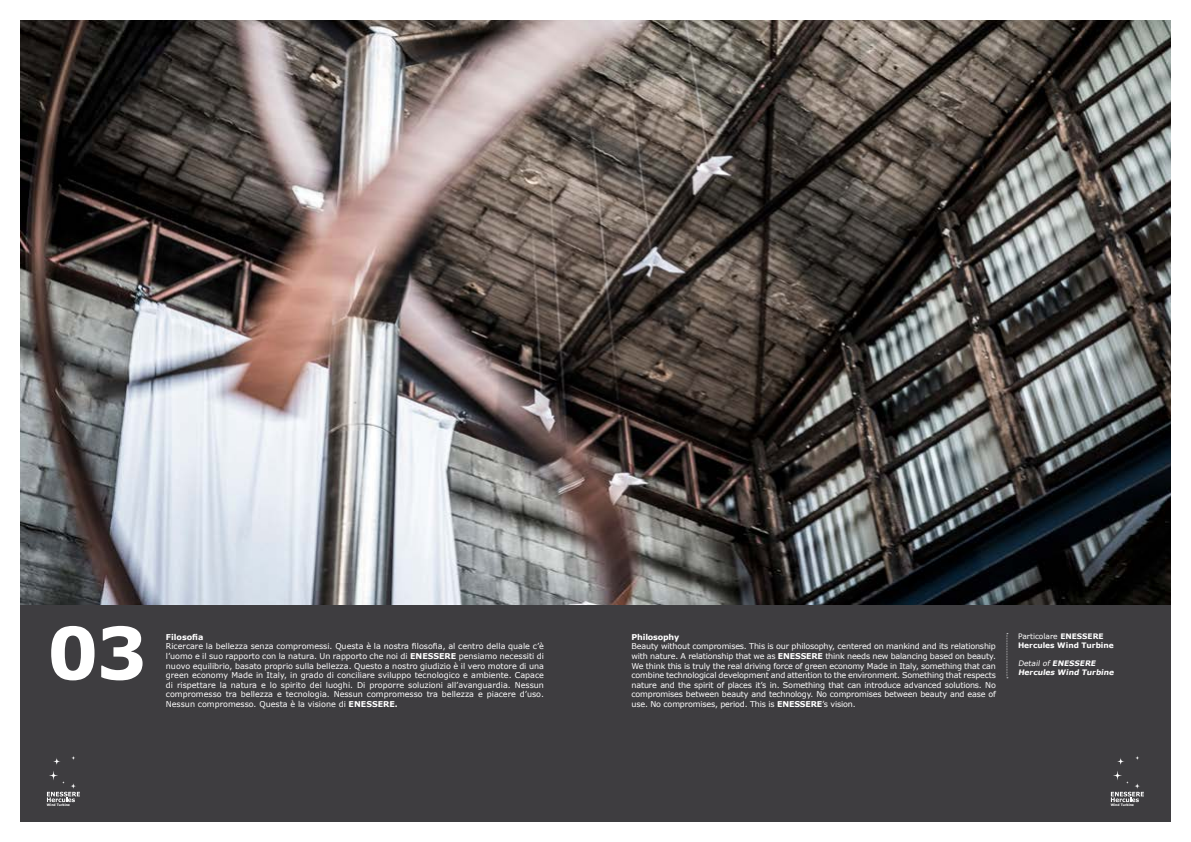
<style>
.page{position:relative;width:1191px;height:842px;background:#fff}
.page>*{position:absolute;margin:0;border:0;box-sizing:border-box;transform-origin:0 0}
.t1{font:700 72px "Verdana";color:#fff}
.t2{font:8px/9.6px "Verdana";letter-spacing:-.01em;color:#fff;text-align:justify}
.t3{font:700 8px "Verdana";letter-spacing:-.02em;color:#fff}
.t4{font:700 8px "Verdana";color:#fff}
.t5{font:700 7.5px/9px "Verdana";color:#fff}
.t6{font:italic 700 7.5px/9px "Verdana";color:#fff}
.t7{font:700 3.3px "Verdana";color:#fff;scale:.94 1}
.s1{font-weight:700}
.s2{font-weight:400}
</style>
<div class="page">
<div style="left:0;top:604px;width:1191px;height:238px;background:#3e3d40"></div>
<svg style="left:1110px;top:756px;width:33px;height:46px"></svg>
<svg style="left:47px;top:756px;width:33px;height:46px"></svg>
<img style="left:21px;top:21px;width:1149px;height:583px">
<svg style="left:1006px;top:633px;width:2px;height:45px"></svg>
<div style="left:0;top:0;width:1191px;height:842px;border:20px solid #fff"></div>
<h1 class="t1" style="left:47px;top:602px;width:102px">03</h1>
<p class="t3" style="left:631px;top:631px;width:49px">Philosophy</p>
<p class="t4" style="left:166px;top:631px;width:39px">Filosofia</p>
<p class="t2" style="left:166px;top:641px;width:379px">Ricercare la bellezza senza compromessi. Questa è la nostra filosofia, al centro della quale c’è l’uomo e il suo rapporto con la natura. Un rapporto che noi di <span class="s1">ENESSERE</span> pensiamo necessiti di nuovo equilibrio, basato proprio sulla bellezza. Questo a nostro giudizio è il vero motore di una green economy Made in Italy, in grado di conciliare sviluppo tecnologico e ambiente. Capace di rispettare la natura e lo spirito dei luoghi. Di proporre soluzioni all’avanguardia. Nessun compromesso tra bellezza e tecnologia. Nessun compromesso tra bellezza e piacere d’uso.<br>Nessun compromesso. Questa è la visione di <span class="s1">ENESSERE.</span></p>
<p class="t2" style="left:631px;top:641px;width:366px">Beauty without compromises. This is our philosophy, centered on mankind and its relationship with nature. A relationship that we as <span class="s1">ENESSERE</span> think needs new balancing based on beauty.<br>We think this is truly the real driving force of green economy Made in Italy, something that can combine technological development and attention to the environment. Something that respects nature and the spirit of places it’s in. Something that can introduce advanced solutions. No compromises between beauty and technology. No compromises between beauty and ease of use. No compromises, period. This is <span class="s1">ENESSERE</span>’s vision.</p>
<p class="t5" style="left:1018px;top:632px;width:97px"><span class="s2">Particolare</span> ENESSERE<br>Hercules Wind Turbine</p>
<p class="t6" style="left:1018px;top:659px;width:99px"><span class="s2">Detail of</span> ENESSERE<br>Hercules Wind Turbine</p>
<p class="t7" style="left:47px;top:802px;width:26px">Wind Turbine</p>
<p class="t7" style="left:1110px;top:802px;width:26px">Wind Turbine</p>
</div>
